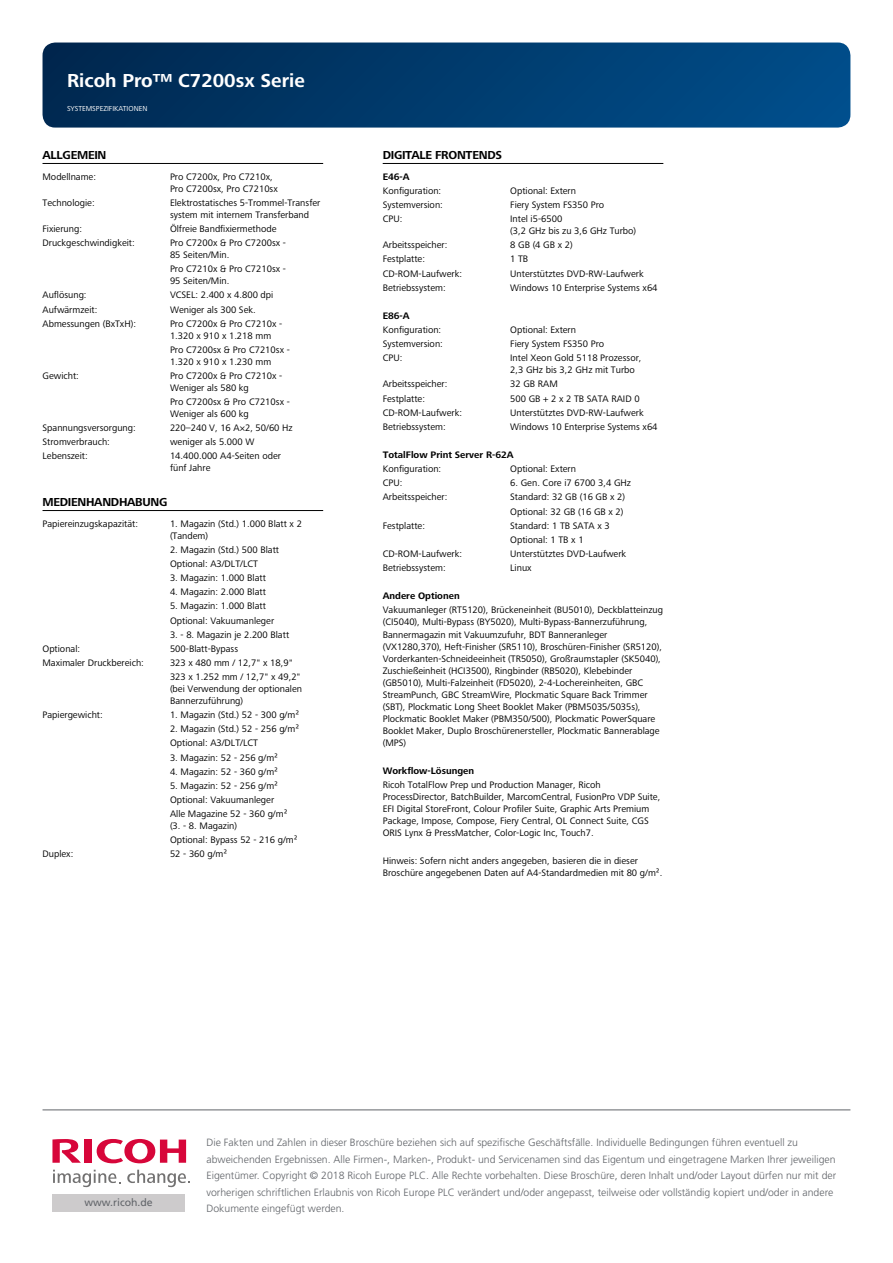
<style>
.page{position:relative;width:893px;height:1263px;background:#fff}
.page>*{position:absolute;margin:0;border:0;box-sizing:border-box;transform-origin:0 0}
.t1{font:700 19.5px "Frutiger Next LTW1 G";color:#fff}
.t2{font:700 12px "Frutiger Next LTW1 G";letter-spacing:-.025em;color:#000}
.t3{font:300 10.5px/16.5px "Frutiger";color:#616469}
.t4{font:10.5px "Frutiger";color:#616469}
.t5{font:9.75px/12px "Frutiger Next LTW1 G";color:#000}
.t6{font:700 9.75px "Frutiger Next LTW1 G";color:#000}
.t7{font:7.5px "Frutiger Next LTW1 G";color:#fff}
</style>
<div class="page">
<svg style="left:43px;top:43px;width:807px;height:85px;background:#013c6e"></svg>
<svg style="left:97px;top:1139px;width:89px;height:24px"></svg>
<div style="left:84px;top:1139px;width:8px;height:24px;background:#d7063a"></div>
<svg style="left:52px;top:1139px;width:29px;height:24px"></svg>
<svg style="left:53px;top:1170px;width:68px;height:18px"></svg>
<svg style="left:127px;top:1170px;width:63px;height:18px"></svg>
<div style="left:52px;top:1194px;width:133px;height:17px;background:#cdcbcc"></div>
<hr style="left:43px;top:1109px;width:807px;height:1px;background:#616469">
<hr style="left:43px;top:163px;width:280px;height:1px;background:#000">
<hr style="left:43px;top:510px;width:280px;height:1px;background:#000">
<hr style="left:383px;top:163px;width:280px;height:1px;background:#000">
<h1 class="t1" style="left:67px;top:69px;width:239px">Ricoh Pro™ C7200sx Serie</h1>
<p class="t7" style="left:67px;top:104px;width:82px">SYSTEMSPEZIFIKATIONEN</p>
<p class="t2" style="left:43px;top:148px;width:65px">ALLGEMEIN</p>
<p class="t5" style="left:43px;top:171px;width:55px">Modellname:</p>
<p class="t5" style="left:170px;top:171px;width:109px">Pro C7200x, Pro C7210x,<br>Pro C7200sx, Pro C7210sx</p>
<p class="t5" style="left:43px;top:197px;width:54px">Technologie:</p>
<p class="t5" style="left:170px;top:197px;width:152px">Elektrostatisches 5-Trommel-Transfer system mit internem Transferband</p>
<p class="t5" style="left:43px;top:223px;width:41px">Fixierung:</p>
<p class="t5" style="left:170px;top:223px;width:108px">Ölfreie Bandfixiermethode</p>
<p class="t5" style="left:43px;top:237px;width:94px">Druckgeschwindigkeit:</p>
<p class="t5" style="left:170px;top:237px;width:118px">Pro C7200x &amp; Pro C7200sx -<br>85 Seiten/Min.</p>
<p class="t5" style="left:170px;top:263px;width:118px">Pro C7210x &amp; Pro C7210sx -<br>95 Seiten/Min.</p>
<p class="t5" style="left:43px;top:289px;width:46px">Auflösung:</p>
<p class="t5" style="left:170px;top:289px;width:105px">VCSEL: 2.400 x 4.800 dpi</p>
<p class="t5" style="left:43px;top:304px;width:56px">Aufwärmzeit:</p>
<p class="t5" style="left:170px;top:304px;width:87px">Weniger als 300 Sek.</p>
<p class="t5" style="left:43px;top:318px;width:95px">Abmessungen (BxTxH):</p>
<p class="t5" style="left:170px;top:318px;width:114px">Pro C7200x &amp; Pro C7210x -<br>1.320 x 910 x 1.218 mm</p>
<p class="t5" style="left:170px;top:344px;width:121px">Pro C7200sx &amp; Pro C7210sx -<br>1.320 x 910 x 1.230 mm</p>
<p class="t5" style="left:43px;top:370px;width:38px">Gewicht:</p>
<p class="t5" style="left:170px;top:370px;width:114px">Pro C7200x &amp; Pro C7210x -<br>Weniger als 580 kg</p>
<p class="t5" style="left:170px;top:396px;width:121px">Pro C7200sx &amp; Pro C7210sx -<br>Weniger als 600 kg</p>
<p class="t5" style="left:43px;top:422px;width:95px">Spannungsversorgung:</p>
<p class="t5" style="left:170px;top:422px;width:124px">220–240 V, 16 A×2, 50/60 Hz</p>
<p class="t5" style="left:43px;top:436px;width:69px">Stromverbrauch:</p>
<p class="t5" style="left:170px;top:436px;width:86px">weniger als 5.000 W</p>
<p class="t5" style="left:43px;top:450px;width:47px">Lebenszeit:</p>
<p class="t5" style="left:170px;top:450px;width:112px">14.400.000 A4-Seiten oder fünf Jahre</p>
<p class="t2" style="left:43px;top:495px;width:126px">MEDIENHANDHABUNG</p>
<p class="t5" style="left:43px;top:518px;width:97px">Papiereinzugskapazität:</p>
<p class="t5" style="left:170px;top:518px;width:133px">1. Magazin (Std.) 1.000 Blatt x 2 (Tandem)</p>
<p class="t5" style="left:170px;top:543px;width:111px;line-height:14.1px">2. Magazin (Std.) 500 Blatt<br>Optional: A3/DLT/LCT</p>
<p class="t5" style="left:170px;top:572px;width:97px">3. Magazin: 1.000 Blatt</p>
<p class="t5" style="left:170px;top:586px;width:97px">4. Magazin: 2.000 Blatt</p>
<p class="t5" style="left:170px;top:599px;width:106px;line-height:14.1px">5. Magazin: 1.000 Blatt<br>Optional: Vakuumanleger</p>
<p class="t5" style="left:170px;top:629px;width:121px">3. - 8. Magazin je 2.200 Blatt</p>
<p class="t5" style="left:43px;top:643px;width:39px">Optional:</p>
<p class="t5" style="left:170px;top:643px;width:70px">500-Blatt-Bypass</p>
<p class="t5" style="left:43px;top:657px;width:103px">Maximaler Druckbereich:</p>
<p class="t5" style="left:170px;top:656px;width:132px;line-height:14.1px">323 x 480 mm / 12,7" x 18,9"<br>323 x 1.252 mm / 12,7" x 49,2"</p>
<p class="t5" style="left:170px;top:683px;width:134px">(bei Verwendung der optionalen<br>Bannerzuführung)</p>
<p class="t5" style="left:43px;top:709px;width:62px">Papiergewicht:</p>
<p class="t5" style="left:170px;top:709px;width:131px">1. Magazin (Std.) 52 - 300 g/m²</p>
<p class="t5" style="left:170px;top:722px;width:131px;line-height:14.1px">2. Magazin (Std.) 52 - 256 g/m²<br>Optional: A3/DLT/LCT</p>
<p class="t5" style="left:170px;top:752px;width:110px">3. Magazin: 52 - 256 g/m²</p>
<p class="t5" style="left:170px;top:766px;width:110px">4. Magazin: 52 - 360 g/m²</p>
<p class="t5" style="left:170px;top:779px;width:119px;line-height:14.1px">5. Magazin: 52 - 256 g/m²<br>Optional: Vakuumanleger<br>Alle Magazine 52 - 360 g/m²</p>
<p class="t5" style="left:170px;top:819px;width:129px;line-height:14.1px">(3. - 8. Magazin)<br>Optional: Bypass 52 - 216 g/m²</p>
<p class="t5" style="left:43px;top:848px;width:32px">Duplex:</p>
<p class="t5" style="left:170px;top:848px;width:59px">52 - 360 g/m²</p>
<p class="t2" style="left:383px;top:148px;width:121px">DIGITALE FRONTENDS</p>
<p class="t6" style="left:383px;top:171px;width:28px">E46-A</p>
<p class="t5" style="left:383px;top:185px;width:60px">Konfiguration:</p>
<p class="t5" style="left:510px;top:185px;width:67px">Optional: Extern</p>
<p class="t5" style="left:383px;top:199px;width:62px">Systemversion:</p>
<p class="t5" style="left:510px;top:199px;width:96px">Fiery System FS350 Pro</p>
<p class="t5" style="left:383px;top:213px;width:21px">CPU:</p>
<p class="t5" style="left:510px;top:213px;width:128px">Intel i5-6500<br>(3,2 GHz bis zu 3,6 GHz Turbo)</p>
<p class="t5" style="left:383px;top:239px;width:66px">Arbeitsspeicher:</p>
<p class="t5" style="left:510px;top:239px;width:64px">8 GB (4 GB x 2)</p>
<p class="t5" style="left:383px;top:253px;width:44px">Festplatte:</p>
<p class="t5" style="left:510px;top:253px;width:20px">1 TB</p>
<p class="t5" style="left:383px;top:268px;width:81px">CD-ROM-Laufwerk:</p>
<p class="t5" style="left:510px;top:268px;width:135px">Unterstütztes DVD-RW-Laufwerk</p>
<p class="t5" style="left:383px;top:282px;width:64px">Betriebssystem:</p>
<p class="t5" style="left:510px;top:282px;width:149px">Windows 10 Enterprise Systems x64</p>
<p class="t6" style="left:383px;top:310px;width:28px">E86-A</p>
<p class="t5" style="left:383px;top:324px;width:60px">Konfiguration:</p>
<p class="t5" style="left:510px;top:324px;width:67px">Optional: Extern</p>
<p class="t5" style="left:383px;top:338px;width:62px">Systemversion:</p>
<p class="t5" style="left:510px;top:338px;width:96px">Fiery System FS350 Pro</p>
<p class="t5" style="left:383px;top:352px;width:21px">CPU:</p>
<p class="t5" style="left:510px;top:352px;width:133px">Intel Xeon Gold 5118 Prozessor,<br>2,3 GHz bis 3,2 GHz mit Turbo</p>
<p class="t5" style="left:383px;top:378px;width:66px">Arbeitsspeicher:</p>
<p class="t5" style="left:510px;top:378px;width:49px">32 GB RAM</p>
<p class="t5" style="left:383px;top:393px;width:44px">Festplatte:</p>
<p class="t5" style="left:510px;top:393px;width:131px">500 GB + 2 x 2 TB SATA RAID 0</p>
<p class="t5" style="left:383px;top:407px;width:81px">CD-ROM-Laufwerk:</p>
<p class="t5" style="left:510px;top:407px;width:135px">Unterstütztes DVD-RW-Laufwerk</p>
<p class="t5" style="left:383px;top:421px;width:64px">Betriebssystem:</p>
<p class="t5" style="left:510px;top:421px;width:149px">Windows 10 Enterprise Systems x64</p>
<p class="t6" style="left:383px;top:449px;width:133px">TotalFlow Print Server R-62A</p>
<p class="t5" style="left:383px;top:463px;width:60px">Konfiguration:</p>
<p class="t5" style="left:510px;top:463px;width:67px">Optional: Extern</p>
<p class="t5" style="left:383px;top:477px;width:21px">CPU:</p>
<p class="t5" style="left:510px;top:477px;width:122px">6. Gen. Core i7 6700 3,4 GHz</p>
<p class="t5" style="left:383px;top:491px;width:66px">Arbeitsspeicher:</p>
<p class="t5" style="left:510px;top:490px;width:116px;line-height:14.1px">Standard: 32 GB (16 GB x 2)<br>Optional: 32 GB (16 GB x 2)</p>
<p class="t5" style="left:383px;top:520px;width:44px">Festplatte:</p>
<p class="t5" style="left:510px;top:519px;width:101px;line-height:14.1px">Standard: 1 TB SATA x 3<br>Optional: 1 TB x 1</p>
<p class="t5" style="left:383px;top:548px;width:81px">CD-ROM-Laufwerk:</p>
<p class="t5" style="left:510px;top:548px;width:118px">Unterstütztes DVD-Laufwerk</p>
<p class="t5" style="left:383px;top:562px;width:64px">Betriebssystem:</p>
<p class="t5" style="left:510px;top:562px;width:23px">Linux</p>
<p class="t6" style="left:383px;top:590px;width:79px">Andere Optionen</p>
<p class="t5" style="left:383px;top:604px;width:282px">Vakuumanleger (RT5120), Brückeneinheit (BU5010), Deckblatteinzug (CI5040), Multi-Bypass (BY5020), Multi-Bypass-Bannerzuführung, Bannermagazin mit Vakuumzufuhr, BDT Banneranleger (VX1280,370), Heft-Finisher (SR5110), Broschüren-Finisher (SR5120), Vorderkanten-Schneideeinheit (TR5050), Großraumstapler (SK5040), Zuschießeinheit (HCI3500), Ringbinder (RB5020), Klebebinder (GB5010), Multi-Falzeinheit (FD5020), 2-4-Lochereinheiten, GBC StreamPunch, GBC StreamWire, Plockmatic Square Back Trimmer (SBT), Plockmatic Long Sheet Booklet Maker (PBM5035/5035s), Plockmatic Booklet Maker (PBM350/500), Plockmatic PowerSquare Booklet Maker, Duplo Broschürenersteller, Plockmatic Bannerablage (MPS)</p>
<p class="t6" style="left:383px;top:765px;width:93px">Workflow-Lösungen</p>
<p class="t5" style="left:383px;top:779px;width:279px">Ricoh TotalFlow Prep und Production Manager, Ricoh ProcessDirector, BatchBuilder, MarcomCentral, FusionPro VDP Suite, EFI Digital StoreFront, Colour Profiler Suite, Graphic Arts Premium Package, Impose, Compose, Fiery Central, OL Connect Suite, CGS ORIS Lynx &amp; PressMatcher, Color-Logic Inc, Touch7.</p>
<p class="t5" style="left:383px;top:855px;width:281px">Hinweis: Sofern nicht anders angegeben, basieren die in dieser<br>Broschüre angegebenen Daten auf A4-Standardmedien mit 80 g/m².</p>
<p class="t4" style="left:84px;top:1196px;width:70px">www.ricoh.de</p>
<p class="t3" style="left:206px;top:1135px;width:631px">Die Fakten und Zahlen in dieser Broschüre beziehen sich auf spezifische Geschäftsfälle. Individuelle Bedingungen führen eventuell zu abweichenden Ergebnissen. Alle Firmen-, Marken-, Produkt- und Servicenamen sind das Eigentum und eingetragene Marken Ihrer jeweiligen Eigentümer. Copyright © 2018 Ricoh Europe PLC. Alle Rechte vorbehalten. Diese Broschüre, deren Inhalt und/oder Layout dürfen nur mit der vorherigen schriftlichen Erlaubnis von Ricoh Europe PLC verändert und/oder angepasst, teilweise oder vollständig kopiert und/oder in andere Dokumente eingefügt werden.</p>
</div>
